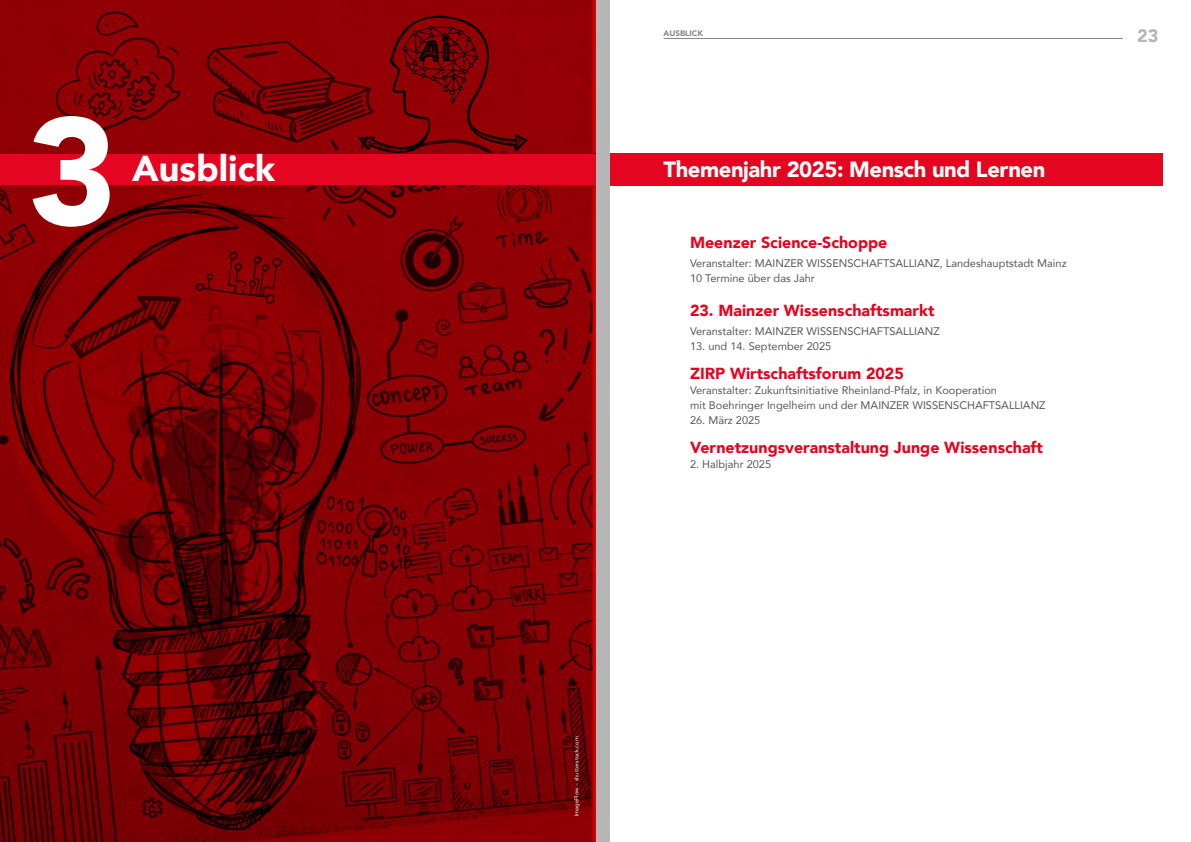
<style>
.page{position:relative;width:1191px;height:842px;background:#fff}
.page>*{position:absolute;margin:0;border:0;box-sizing:border-box;transform-origin:0 0}
.U1{font:900 151.2px "Avenir";color:#fff}
.U1-2{font:900 36px "Avenir";color:#fff}
.U3{font:900 22px "Avenir";letter-spacing:-.02em;color:#fff}
.t1{font:900 18px "Avenir";color:#b7b6b6}
.Aufzählung{font:900 16px "Avenir";color:#e40521}
.Aufzählung-2{font:11px/15px "Avenir";color:#575756}
.U3-2{font:900 8px "Avenir";color:#878787}
.Text{font:5.5px "Avenir";color:#fff;scale:1.05 1}
</style>
<div class="page">
<div style="left:595px;top:0;width:14px;height:842px;background:#b7b6b6"></div>
<div style="left:609px;top:153px;width:553px;height:32px;background:#e40521"></div>
<hr style="left:663px;top:38px;width:460px;height:1px;background:#878787">
<svg style="left:0;top:0;width:595px;height:842px;background:#770003"></svg>
<svg style="left:206px;top:15px;width:321px;height:138px;background:#810003"></svg>
<svg style="left:56px;top:11px;width:125px;height:122px;background:#830003"></svg>
<svg style="left:70px;top:296px;width:112px;height:64px;background:#7b0001"></svg>
<svg style="left:312px;top:680px;width:32px;height:32px"></svg>
<svg style="left:45px;top:557px;width:45px;height:42px;background:#6a0002"></svg>
<svg style="left:141px;top:797px;width:22px;height:21px"></svg>
<svg style="left:316px;top:495px;width:96px;height:83px;background:#730003"></svg>
<svg style="left:195px;top:251px;width:87px;height:54px;background:#820002"></svg>
<div style="left:0;top:153px;width:595px;height:31px;background:#e40521"></div>
<p class="U1" style="left:28px;top:43px;width:91px">3</p>
<p class="U1-2" style="left:132px;top:137px;width:144px">Ausblick</p>
<p class="U3-2" style="left:663px;top:26px;width:41px">AUSBLICK</p>
<p class="U3" style="left:663px;top:151px;width:383px">Themenjahr 2025: Mensch und Lernen</p>
<p class="Aufzählung" style="left:690px;top:229px;width:199px">Meenzer Science-Schoppe</p>
<p class="Aufzählung-2" style="left:690px;top:256px;width:378px">Veranstalter: MAINZER WISSENSCHAFTSALLIANZ, Landeshauptstadt Mainz<br>10 Termine über das Jahr</p>
<p class="Aufzählung" style="left:690px;top:296px;width:246px">23. Mainzer Wissenschaftsmarkt</p>
<p class="Aufzählung-2" style="left:690px;top:323px;width:251px">Veranstalter: MAINZER WISSENSCHAFTSALLIANZ</p>
<p class="Aufzählung-2" style="left:690px;top:338px;width:143px">13. und 14. September 2025</p>
<p class="Aufzählung" style="left:690px;top:360px;width:215px">ZIRP Wirtschaftsforum 2025</p>
<p class="Aufzählung-2" style="left:690px;top:382px;width:357px">Veranstalter: Zukunftsinitiative Rheinland-Pfalz, in Kooperation<br>mit Boehringer Ingelheim und der MAINZER WISSENSCHAFTSALLIANZ</p>
<p class="Aufzählung-2" style="left:690px;top:412px;width:72px">26. März 2025</p>
<p class="Aufzählung" style="left:690px;top:434px;width:354px">Vernetzungsveranstaltung Junge Wissenschaft</p>
<p class="Aufzählung-2" style="left:690px;top:456px;width:83px">2. Halbjahr 2025</p>
<h3 class="t1" style="left:1137px;top:20px;width:23px">23</h3>
<p class="Text" style="left:572px;top:816px;width:77px;rotate:-90deg">ImageFlow – shutterstock.com</p>
</div>
